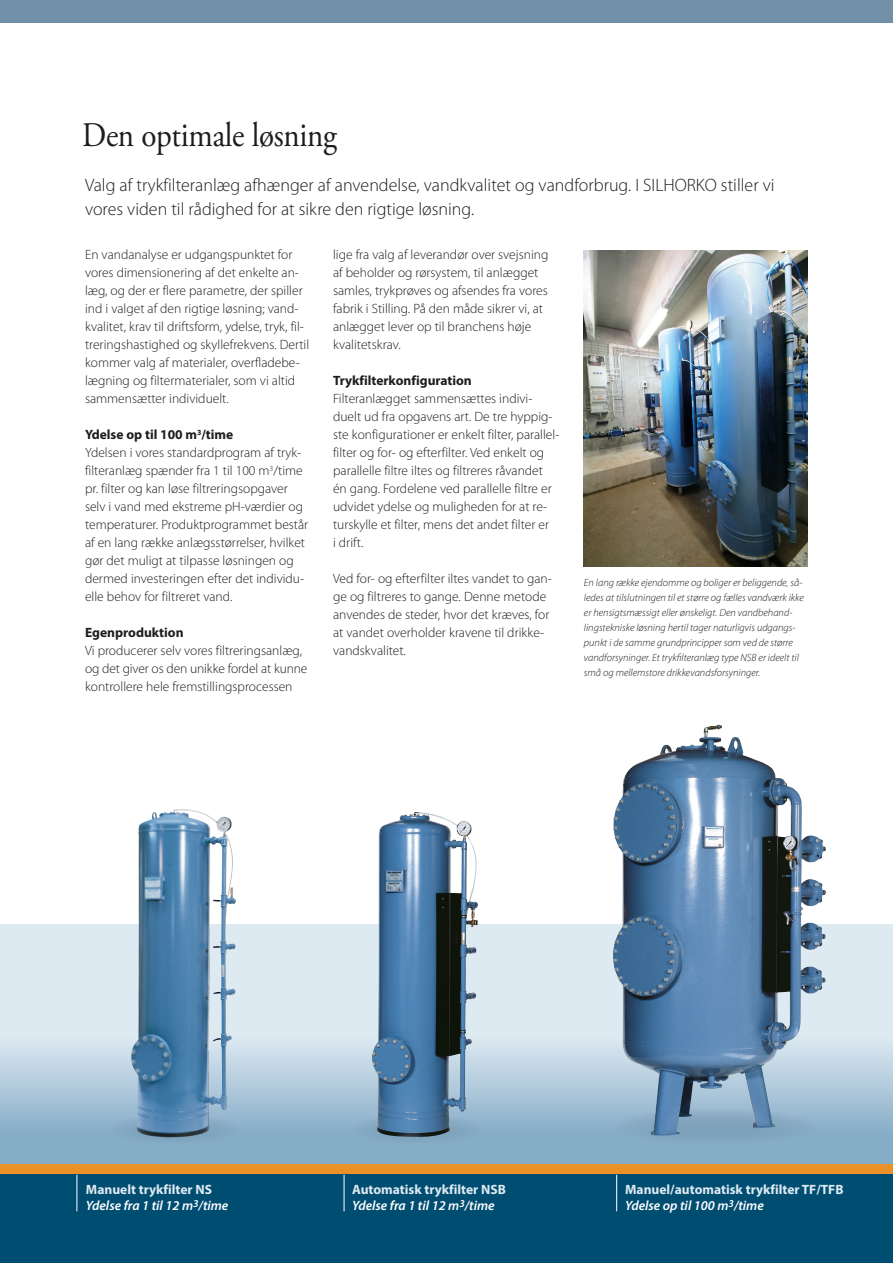
<style>
.page{position:relative;width:893px;height:1263px;background:#fff}
.page>*{position:absolute;margin:0;border:0;box-sizing:border-box;transform-origin:0 0}
.t1{font:34.5px "Adobe Garamond Pro";letter-spacing:-.01em;color:#1d1d1b;scale:.9 1}
.t2{font:300 18px/24px "Myriad Pro";color:#1d1d1b}
.t3{font:300 13.5px/18px "Myriad Pro";color:#1d1d1b}
.t4{font:700 13.5px "Myriad Pro";color:#deeaf1}
.t5{font:italic 600 13.5px "Myriad Pro";color:#fff}
.t6{font:700 13.5px "Myriad Pro";color:#1d1d1b}
.t7{font:italic 300 10.5px/15px "Myriad Pro";color:#1d1d1b}
.t8{font:italic 600 10.5px "Myriad Pro";color:#fff}
.s1{font-size:10.5px}
</style>
<div class="page">
<svg style="left:0;top:925px;width:893px;height:239px;background:#bcd2e0"></svg>
<div style="left:0;top:0;width:893px;height:23px;background:#6f90a7"></div>
<img style="left:584px;top:250px;width:224px;height:317px">
<div style="left:0;top:1164px;width:893px;height:52px;background:#eb9128"></div>
<div style="left:0;top:1175px;width:893px;height:88px;background:#004d72"></div>
<hr style="left:344px;top:1175px;width:1px;height:36px;background:#fff">
<hr style="left:77px;top:1175px;width:1px;height:36px;background:#fff">
<hr style="left:616px;top:1175px;width:1px;height:36px;background:#fff">
<div style="left:613px;top:1109px;width:205px;height:35px;background:#82a8c2;border-radius:50%"></div>
<img style="left:613px;top:725px;width:188px;height:411px">
<div style="left:352px;top:1114px;width:130px;height:30px;background:#83a9c2;border-radius:50%"></div>
<img style="left:371px;top:813px;width:107px;height:324px">
<div style="left:109px;top:1114px;width:131px;height:30px;background:#83a9c3;border-radius:50%"></div>
<img style="left:131px;top:810px;width:97px;height:327px">
<p class="t1" style="left:82px;top:115px;width:285px">Den optimale løsning</p>
<p class="t2" style="left:85px;top:173px;width:691px">Valg af trykfilteranlæg afhænger af anvendelse, vandkvalitet og vandforbrug. I SILHORKO stiller vi vores viden til rådighed for at sikre den rigtige løsning.</p>
<p class="t3" style="left:85px;top:246px;width:226px">En vandanalyse er udgangspunktet for vores dimensionering af det enkelte an&shy;læg, og der er flere parametre, der spiller ind i valget af den rigtige løsning; vand&shy;kvalitet, krav til driftsform, ydelse, tryk, fil&shy;treringshastighed og skyllefrekvens. Dertil kommer valg af materialer, overfladebe&shy;lægning og filtermaterialer, som vi altid sammensætter individuelt.</p>
<p class="t6" style="left:85px;top:426px;width:150px">Ydelse op til 100 m<sup>3</sup>/time</p>
<p class="t3" style="left:85px;top:444px;width:225px">Ydelsen i vores standardprogram af tryk&shy;filteranlæg spænder fra 1 til 100 m<sup>3</sup>/time pr. filter og kan løse filtreringsopgaver selv i vand med ekstreme pH-værdier og temperaturer. Produktprogrammet består af en lang række anlægsstørrelser, hvilket gør det muligt at tilpasse løsningen og dermed investeringen efter det individu&shy;elle behov for filtreret vand.</p>
<p class="t6" style="left:85px;top:624px;width:100px">Egenproduktion</p>
<p class="t3" style="left:85px;top:642px;width:224px">Vi producerer selv vores filtreringsanlæg, og det giver os den unikke fordel at kunne kontrollere hele fremstillingsprocessen</p>
<p class="t3" style="left:333px;top:246px;width:217px">lige fra valg af leverandør over svejsning</p>
<p class="t3" style="left:333px;top:264px;width:216px">af beholder og rørsystem, til anlægget samles, trykprøves og afsendes fra vores fabrik i Stilling. På den måde sikrer vi, at anlægget lever op til branchens høje kvalitetskrav.</p>
<p class="t6" style="left:333px;top:372px;width:140px">Trykfilterkonfiguration</p>
<p class="t3" style="left:333px;top:390px;width:201px">Filteranlægget sammensættes indivi-</p>
<p class="t3" style="left:333px;top:408px;width:228px">duelt ud fra opgavens art. De tre hyppig&shy;ste konfigurationer er enkelt filter, parallel-</p>
<p class="t3" style="left:333px;top:444px;width:213px">filter og for- og efterfilter. Ved enkelt og</p>
<p class="t3" style="left:333px;top:462px;width:220px">parallelle filtre iltes og filtreres råvandet én gang. Fordelene ved parallelle filtre er</p>
<p class="t3" style="left:333px;top:498px;width:217px">udvidet ydelse og muligheden for at re&shy;turskylle et filter, mens det andet filter er i drift.</p>
<p class="t3" style="left:333px;top:570px;width:220px">Ved for- og efterfilter iltes vandet to gan&shy;ge og filtreres to gange. Denne metode anvendes de steder, hvor det kræves, for at vandet overholder kravene til drikke&shy;vandskvalitet.</p>
<p class="t7" style="left:584px;top:575px;width:221px">En lang række ejendomme og boliger er beliggende, så&shy;ledes at tilslutningen til et større og fælles vandværk ikke er hensigtsmæssigt eller ønskeligt. Den vandbehand&shy;lingstekniske løsning hertil tager naturligvis udgangs&shy;punkt i de samme grundprincipper som ved de større vandforsyninger. Et trykfilteranlæg type NSB er ideelt til små og mellemstore drikkevandsforsyninger.</p>
<p class="t4" style="left:86px;top:1180px;width:128px">Manuelt trykfilter NS</p>
<p class="t5" style="left:86px;top:1197px;width:144px">Ydelse fra 1 til 12 m<sup>3</sup>/time</p>
<p class="t8" style="left:193px;top:1198px;width:7px">3</p>
<p class="t4" style="left:331px;top:1180px;width:155px">Automatisk trykfilter NSB</p>
<p class="t5" style="left:331px;top:1197px;width:144px">Ydelse fra 1 til 12 m<span class="s1">3</span>/time</p>
<p class="t4" style="left:352px;top:1180px;width:155px">Automatisk trykfilter NSB</p>
<p class="t5" style="left:352px;top:1197px;width:144px">Ydelse fra 1 til 12 m<sup>3</sup>/time</p>
<p class="t4" style="left:593px;top:1180px;width:220px">Manuel/automa isk trykfilter TF/TFB</p>
<p class="t5" style="left:593px;top:1197px;width:140px">Ydelse op til 100 m<span class="s1">3</span>/time</p>
<p class="t4" style="left:625px;top:1180px;width:220px">Manuel/automatisk trykfilter TF/TFB</p>
<p class="t5" style="left:625px;top:1197px;width:140px">Ydelse op til 100 m<sup>3</sup>/time</p>
</div>
